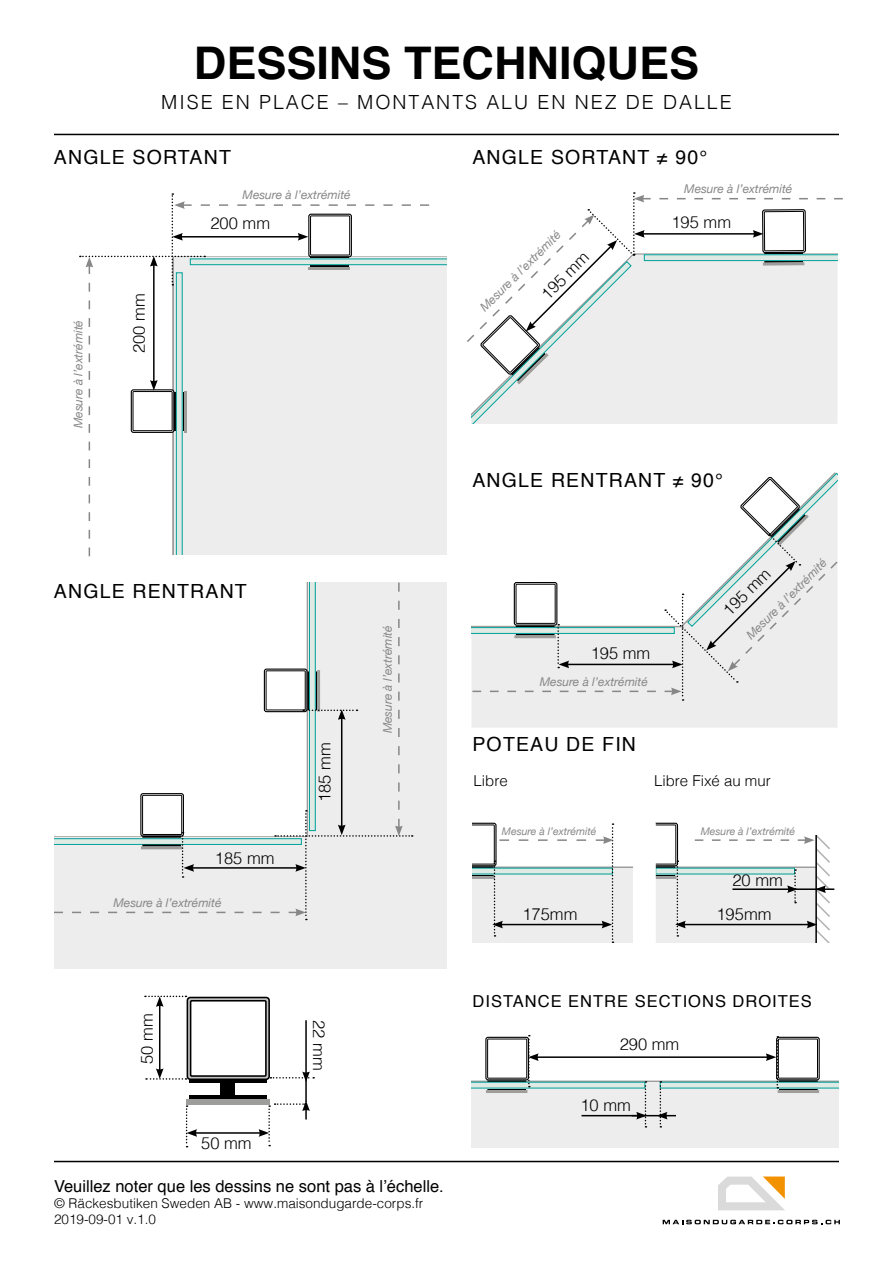
<style>
.page{position:relative;width:893px;height:1263px;background:#fff}
.page>*{position:absolute;margin:0;border:0;box-sizing:border-box;transform-origin:0 0}
.t1{font:700 45px "Helvetica";color:#000}
.t2{font:19.5px "Helvetica";letter-spacing:.06em;color:#000}
.t3{font:300 19.5px "Helvetica";letter-spacing:.1em;color:#000}
.t4{font:300 16.5px "Helvetica";color:#000}
.t5{font:16.5px "Helvetica";color:#000}
.t6{font:16.5px "Helvetica";letter-spacing:.06em;color:#000}
.t7{font:300 15px "Helvetica";color:#000}
.t8{font:300 13.5px/16.2px "Helvetica";color:#000}
.t9{font:italic 12px "Helvetica Neue";color:#878787}
.t10{font:italic 10.5px "Helvetica Neue";color:#878787}
</style>
<div class="page">
<div style="left:472px;top:701px;width:365px;height:27px;background:#ededed"></div>
<hr style="left:656px;top:866px;width:160px;height:3px;background:#9d9d9c">
<hr style="left:472px;top:866px;width:161px;height:3px;background:#9d9d9c">
<div style="left:656px;top:868px;width:160px;height:75px;background:#ededed"></div>
<div style="left:472px;top:868px;width:161px;height:75px;background:#ededed"></div>
<div style="left:634px;top:823px;width:44px;height:43px;border:1px solid #000;border-radius:2px"></div>
<div style="left:636px;top:825px;width:40px;height:39px;border:1px solid #000"></div>
<hr style="left:636px;top:866px;width:39px;height:2px;background:#000">
<hr style="left:636px;top:874px;width:39px;height:2px;background:#000">
<hr style="left:635px;top:876px;width:41px;height:3px;background:#9d9d9c">
<div style="left:652px;top:868px;width:7px;height:7px;background:#6fc5be"></div>
<div style="left:656px;top:868px;width:138px;height:6px;background:#dfeae4"></div>
<svg style="left:634px;top:822px;width:22px;height:57px"></svg>
<div style="left:54px;top:838px;width:392px;height:131px;background:#ededed"></div>
<div style="left:308px;top:583px;width:138px;height:323px;background:#ededed"></div>
<hr style="left:189px;top:1079px;width:78px;height:4px;background:#000">
<hr style="left:189px;top:1095px;width:78px;height:4px;background:#000">
<div style="left:186px;top:1099px;width:84px;height:6px;background:#9d9d9c"></div>
<div style="left:221px;top:1083px;width:14px;height:14px;background:#000"></div>
<hr style="left:471px;top:1080px;width:368px;height:3px;background:#9d9d9c">
<div style="left:471px;top:1082px;width:368px;height:66px;background:#ededed"></div>
<hr style="left:54px;top:1161px;width:785px;height:1px;background:#000">
<hr style="left:54px;top:134px;width:785px;height:1px;background:#000">
<hr style="left:195px;top:1132px;width:66px;height:2px;background:#000">
<hr style="left:305px;top:1079px;width:2px;height:23px;background:#000">
<svg style="left:186px;top:1105px;width:11px;height:42px"></svg>
<svg style="left:145px;top:995px;width:169px;height:87px"></svg>
<svg style="left:259px;top:1100px;width:51px;height:46px"></svg>
<svg style="left:54px;top:583px;width:359px;height:337px"></svg>
<svg style="left:467px;top:192px;width:376px;height:232px"></svg>
<svg style="left:471px;top:473px;width:367px;height:228px"></svg>
<svg style="left:80px;top:193px;width:366px;height:363px"></svg>
<hr style="left:683px;top:924px;width:126px;height:1px;background:#000">
<svg style="left:675px;top:860px;width:11px;height:76px"></svg>
<svg style="left:472px;top:823px;width:142px;height:120px"></svg>
<svg style="left:695px;top:835px;width:139px;height:108px"></svg>
<svg style="left:663px;top:1220px;width:177px;height:4px"></svg>
<svg style="left:718px;top:1176px;width:67px;height:34px"></svg>
<hr style="left:536px;top:1056px;width:232px;height:2px;background:#000">
<svg style="left:471px;top:1035px;width:176px;height:92px"></svg>
<hr style="left:632px;top:1115px;width:35px;height:1px;background:#000">
<svg style="left:657px;top:1036px;width:182px;height:91px"></svg>
<h1 class="t1" style="left:194px;top:27px;width:507px">DESSINS TECHNIQUES</h1>
<h2 class="t3" style="left:161px;top:86px;width:572px">MISE EN PLACE – MONTANTS ALU EN NEZ DE DALLE</h2>
<h2 class="t2" style="left:54px;top:142px;width:178px">ANGLE SORTANT</h2>
<h2 class="t2" style="left:472px;top:142px;width:236px">ANGLE SORTANT ≠ 90°</h2>
<p class="t9" style="left:243px;top:186px;width:109px">Mesure à l’extrémité</p>
<p class="t9" style="left:70px;top:428px;width:109px;rotate:-90deg">Mesure à l’extrémité</p>
<h3 class="t4" style="left:125px;top:353px;width:61px;rotate:-90deg">200 mm</h3>
<h3 class="t4" style="left:210px;top:209px;width:61px">200 mm</h3>
<h2 class="t2" style="left:54px;top:576px;width:194px">ANGLE RENTRANT</h2>
<h3 class="t4" style="left:215px;top:844px;width:61px">185 mm</h3>
<p class="t9" style="left:113px;top:894px;width:109px">Mesure à l’extrémité</p>
<h3 class="t4" style="left:311px;top:802px;width:61px;rotate:-90deg">185 mm</h3>
<h3 class="t4" style="left:133px;top:1064px;width:52px;rotate:-90deg">50 mm</h3>
<h3 class="t4" style="left:333px;top:1020px;width:52px;rotate:90deg">22 mm</h3>
<h3 class="t4" style="left:201px;top:1129px;width:52px">50 mm</h3>
<p class="t9" style="left:379px;top:733px;width:109px;rotate:-90deg">Mesure à l’extrémité</p>
<h3 class="t5" style="left:54px;top:1173px;width:391px">Veuillez noter que les dessins ne sont pas à l’échelle.</h3>
<p class="t8" style="left:54px;top:1194px;width:371px">© Räckesbutiken Sweden AB - www.maisondugarde-corps.fr<br>2019-09-01 v.1.0</p>
<p class="t9" style="left:476px;top:303px;width:110px;rotate:-45deg">Mesure à l’extrémité</p>
<h3 class="t4" style="left:534px;top:287px;width:61px;rotate:-45deg">195 mm</h3>
<p class="t9" style="left:684px;top:180px;width:109px">Mesure à l’extrémité</p>
<h3 class="t4" style="left:671px;top:208px;width:61px">195 mm</h3>
<h2 class="t2" style="left:472px;top:465px;width:252px">ANGLE RENTRANT ≠ 90°</h2>
<h3 class="t4" style="left:591px;top:639px;width:61px">195 mm</h3>
<p class="t9" style="left:540px;top:673px;width:109px">Mesure à l’extrémité</p>
<h2 class="t2" style="left:472px;top:729px;width:165px">POTEAU DE FIN</h2>
<p class="t9" style="left:742px;top:631px;width:110px;rotate:-45deg">Mesure à l’extrémité</p>
<h3 class="t4" style="left:716px;top:603px;width:61px;rotate:-45deg">195 mm</h3>
<p class="t7" style="left:474px;top:767px;width:36px">Libre</p>
<p class="t7" style="left:654px;top:767px;width:118px">Libre Fixé au mur</p>
<p class="t10" style="left:502px;top:823px;width:96px">Mesure à l’extrémité</p>
<p class="t10" style="left:701px;top:823px;width:96px">Mesure à l’extrémité</p>
<h3 class="t4" style="left:732px;top:866px;width:52px">20 mm</h3>
<h3 class="t4" style="left:522px;top:900px;width:57px">175mm</h3>
<h3 class="t4" style="left:716px;top:900px;width:57px">195mm</h3>
<h3 class="t6" style="left:473px;top:989px;width:341px">DISTANCE ENTRE SECTIONS DROITES</h3>
<h3 class="t4" style="left:620px;top:1030px;width:61px">290 mm</h3>
<h3 class="t4" style="left:580px;top:1091px;width:52px">10 mm</h3>
</div>
